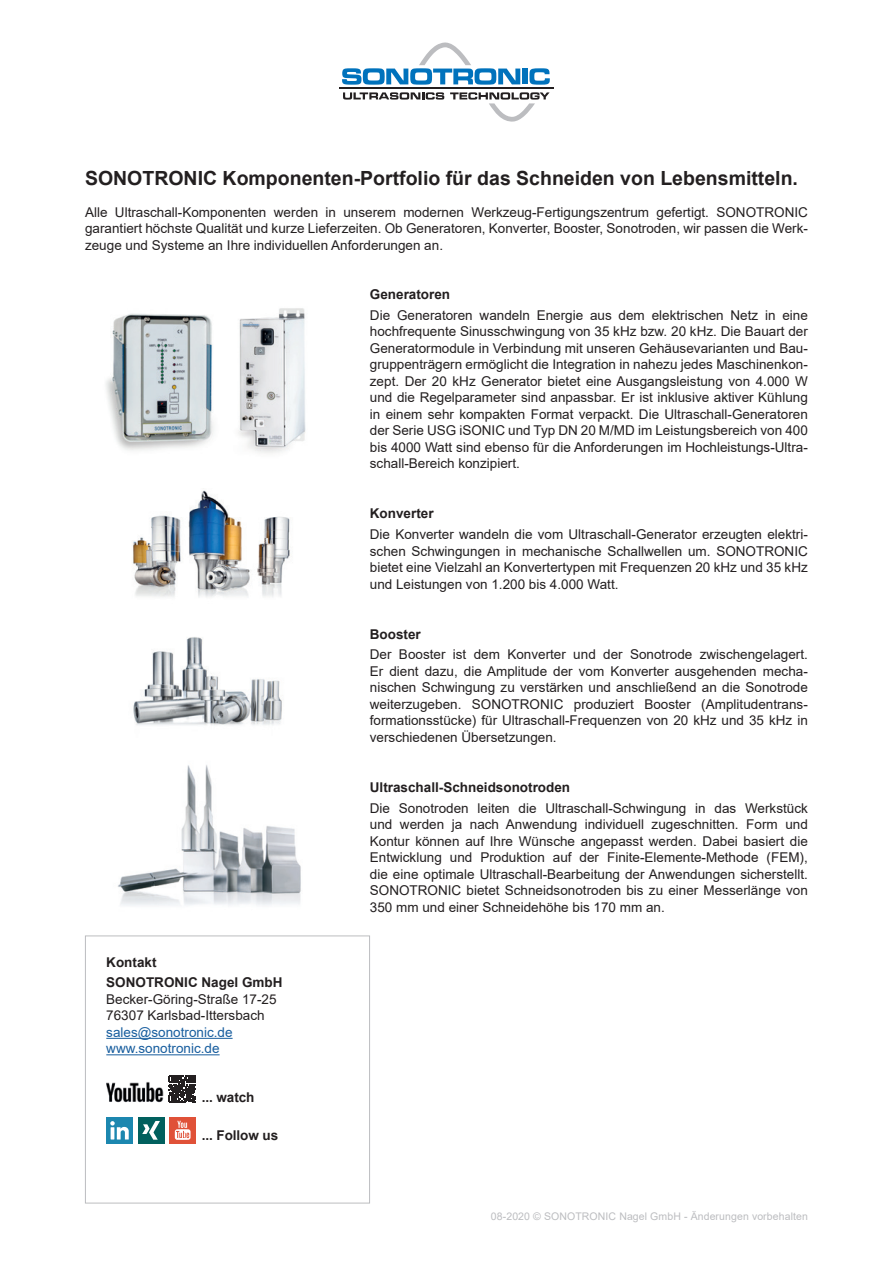
<style>
.page{position:relative;width:893px;height:1263px;background:#fff}
.page>*{position:absolute;margin:0;border:0;box-sizing:border-box;transform-origin:0 0}
.t1{font:700 19.5px "Arial";color:#231f20}
.t2{font:13.5px/16.5px "Arial";color:#231f20;text-align:justify}
.t3{font:700 13.5px/20.7px "Arial";color:#231f20}
.t4{font:13.5px/16.5px "Arial";color:#175d9e}
.t5{font:10.5px "Arial";letter-spacing:.01em;color:#bcbdc0}
</style>
<div class="page">
<div style="left:85px;top:935px;width:285px;height:268px;border:1px solid #bcbdc0"></div>
<svg style="left:342px;top:43px;width:208px;height:79px"></svg>
<hr style="left:339px;top:87px;width:215px;height:2px;background:#231f20">
<img style="left:133px;top:490px;width:157px;height:107px">
<img style="left:133px;top:637px;width:149px;height:88px">
<img style="left:118px;top:765px;width:183px;height:141px">
<img style="left:106px;top:313px;width:108px;height:138px">
<div style="left:138px;top:1117px;width:26px;height:26px;background:#01605e"></div>
<svg style="left:142px;top:1121px;width:18px;height:19px"></svg>
<div style="left:169px;top:1117px;width:27px;height:26px;background:#e05138"></div>
<svg style="left:175px;top:1121px;width:16px;height:19px"></svg>
<div style="left:106px;top:1117px;width:27px;height:26px;background:#1c87af"></div>
<svg style="left:110px;top:1121px;width:19px;height:18px"></svg>
<img style="left:106px;top:1081px;width:58px;height:22px">
<svg style="left:168px;top:1076px;width:28px;height:27px"></svg>
<svg style="left:169px;top:1075px;width:27px;height:27px"></svg>
<hr style="left:106px;top:1038px;width:127px;height:1px;background:#175d9e">
<hr style="left:106px;top:1054px;width:114px;height:1px;background:#175d9e">
<img style="left:238px;top:308px;width:68px;height:145px">
<h1 class="t1" style="left:85px;top:165px;width:714px">SONOTRONIC Komponenten-Portfolio für das Schneiden von Lebensmitteln.</h1>
<p class="t2" style="left:85px;top:204px;width:724px">Alle Ultraschall-Komponenten werden in unserem modernen Werkzeug-Fertigungszentrum gefertigt. SONOTRONIC garantiert höchste Qualität und kurze Lieferzeiten. Ob Generatoren, Konverter, Booster, Sonotroden, wir passen die Werk&shy;zeuge und Systeme an Ihre individuellen Anforderungen an.</p>
<p class="t3" style="left:370px;top:284px;width:82px">Generatoren</p>
<p class="t2" style="left:370px;top:307px;width:440px">Die Generatoren wandeln Energie aus dem elektrischen Netz in eine hochfrequente Sinusschwingung von 35 kHz bzw. 20 kHz. Die Bauart der Generatormodule in Verbindung mit unseren Gehäusevarianten und Bau&shy;gruppenträgern ermöglicht die Integration in nahezu jedes Maschinenkon&shy;zept. Der 20 kHz Generator bietet eine Ausgangsleistung von 4.000 W und die Regelparameter sind anpassbar. Er ist inklusive aktiver Kühlung in einem sehr kompakten Format verpackt. Die Ultraschall-Generatoren der Serie USG iSONIC und Typ DN 20 M/MD im Leistungsbereich von 400 bis 4000 Watt sind ebenso für die Anforderungen im Hochleistungs-Ultra&shy;schall-Bereich konzipiert.</p>
<p class="t3" style="left:370px;top:503px;width:65px">Konverter</p>
<p class="t2" style="left:370px;top:526px;width:439px">Die Konverter wandeln die vom Ultraschall-Generator erzeugten elektri&shy;schen Schwingungen in mechanische Schallwellen um. SONOTRONIC bietet eine Vielzahl an Konvertertypen mit Frequenzen 20 kHz und 35 kHz und Leistungen von 1.200 bis 4.000 Watt.</p>
<p class="t3" style="left:370px;top:623px;width:53px">Booster</p>
<p class="t2" style="left:370px;top:646px;width:439px">Der Booster ist dem Konverter und der Sonotrode zwischengelagert.<br>Er dient dazu, die Amplitude der vom Konverter ausgehenden mecha&shy;nischen Schwingung zu verstärken und anschließend an die Sonotrode weiterzugeben. SONOTRONIC produziert Booster (Amplitudentrans&shy;formationsstücke) für Ultraschall-Frequenzen von 20 kHz und 35 kHz in verschiedenen Übersetzungen.</p>
<p class="t3" style="left:370px;top:777px;width:202px">Ultraschall-Schneidsonotroden</p>
<p class="t2" style="left:370px;top:799px;width:439px">Die Sonotroden leiten die Ultraschall-Schwingung in das Werkstück und werden ja nach Anwendung individuell zugeschnitten. Form und Kontur können auf Ihre Wünsche angepasst werden. Dabei basiert die Entwicklung und Produktion auf der Finite-Elemente-Methode (FEM), die eine optimale Ultraschall-Bearbeitung der Anwendungen sicherstellt.<br>SONOTRONIC bietet Schneidsonotroden bis zu einer Messerlänge von 350 mm und einer Schneidehöhe bis 170 mm an.</p>
<p class="t3" style="left:106px;top:952px;width:178px">Kontakt<br>SONOTRONIC Nagel GmbH</p>
<p class="t2" style="left:106px;top:991px;width:172px">Becker-Göring-Straße 17-25<br>76307 Karlsbad-Ittersbach</p>
<p class="t4" style="left:106px;top:1024px;width:128px">sales@sonotronic.de www.sonotronic.de</p>
<p class="t3" style="left:202px;top:1087px;width:54px">... watch</p>
<p class="t3" style="left:202px;top:1125px;width:78px">... Follow us</p>
<p class="t5" style="left:491px;top:1209px;width:318px">08-2020 © SONOTRONIC Nagel GmbH - Änderungen vorbehalten</p>
</div>
